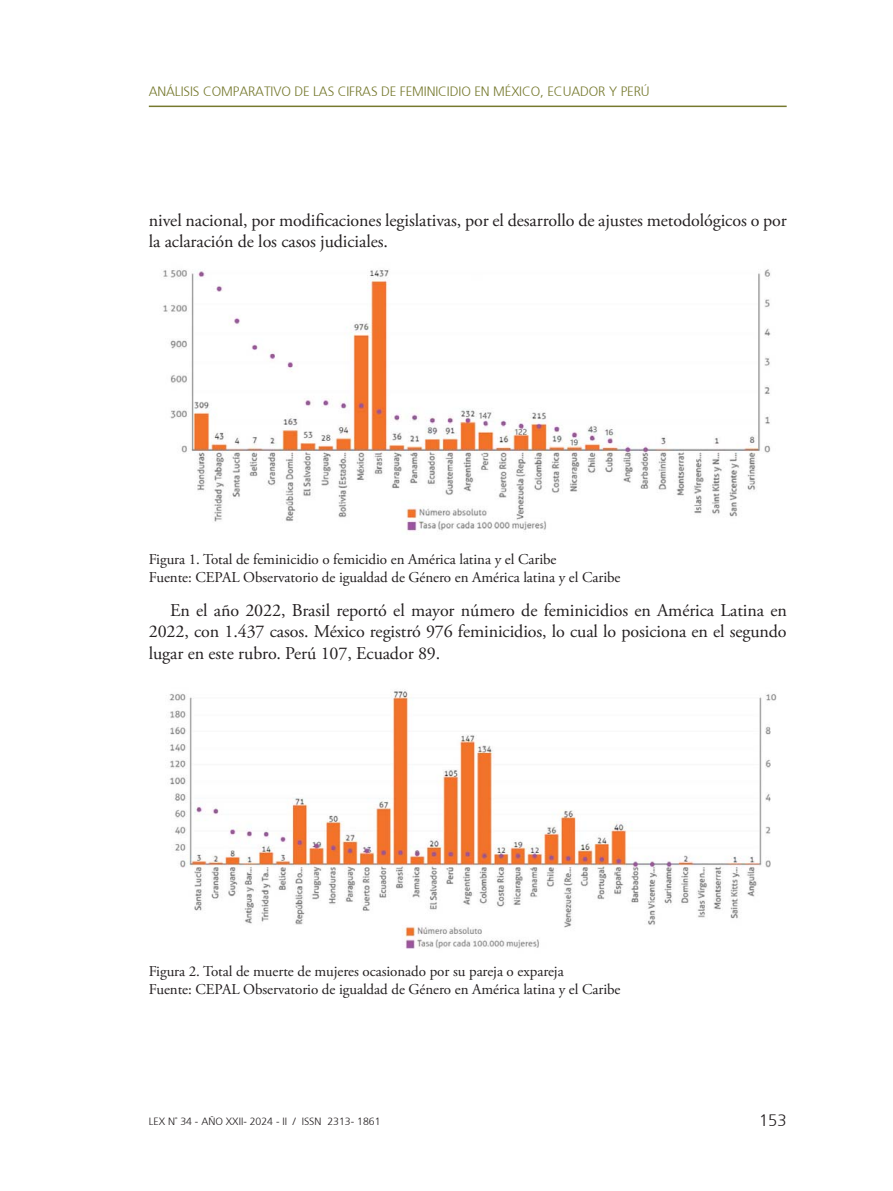
<style>
.page{position:relative;width:893px;height:1191px;background:#fff}
.page>*{position:absolute;margin:0;border:0;box-sizing:border-box;transform-origin:0 0}
.t1{font:18px/21.3px "Adobe Garamond Pro";letter-spacing:-.005em;color:#231f20}
.t2{font:300 16.5px "Frutiger";color:#231f20}
.t3{font:15px/18px "Adobe Garamond Pro";letter-spacing:-.005em;color:#231f20}
.t4{font:300 13.5px "Frutiger";letter-spacing:-.01em;color:#76792e}
.t5{font:300 10.5px "Frutiger";color:#231f20}
</style>
<div class="page">
<hr style="left:149px;top:106px;width:638px;height:1px;background:#76792e">
<img style="left:163px;top:269px;width:608px;height:263px">
<img style="left:169px;top:689px;width:608px;height:260px">
<p class="t4" style="left:149px;top:85px;width:502px">ANÁLISIS COMPARATIVO DE LAS CIFRAS DE FEMINICIDIO EN MÉXICO, ECUADOR Y PERÚ</p>
<p class="t1" style="left:149px;top:211px;width:639px">nivel nacional, por modificaciones legislativas, por el desarrollo de ajustes metodológicos o por la aclaración de los casos judiciales.</p>
<p class="t3" style="left:149px;top:551px;width:473px">Figura 1. Total de feminicidio o femicidio en América latina y el Caribe<br>Fuente: CEPAL Observatorio de igualdad de Género en América latina y el Caribe</p>
<p class="t1" style="left:149px;top:601px;width:639px;text-align:justify;text-indent:21px">En el año 2022, Brasil reportó el mayor número de feminicidios en América Latina en 2022, con 1.437 casos. México registró 976 feminicidios, lo cual lo posiciona en el segundo lugar en este rubro. Perú 107, Ecuador 89.</p>
<p class="t3" style="left:149px;top:963px;width:473px">Figura 2. Total de muerte de mujeres ocasionado por su pareja o expareja<br>Fuente: CEPAL Observatorio de igualdad de Género en América latina y el Caribe</p>
<p class="t5" style="left:149px;top:1116px;width:233px">LEX N° 34 - AÑO XXII- 2024 - II / ISSN 2313- 1861</p>
<p class="t2" style="left:759px;top:1113px;width:29px">153</p>
</div>
